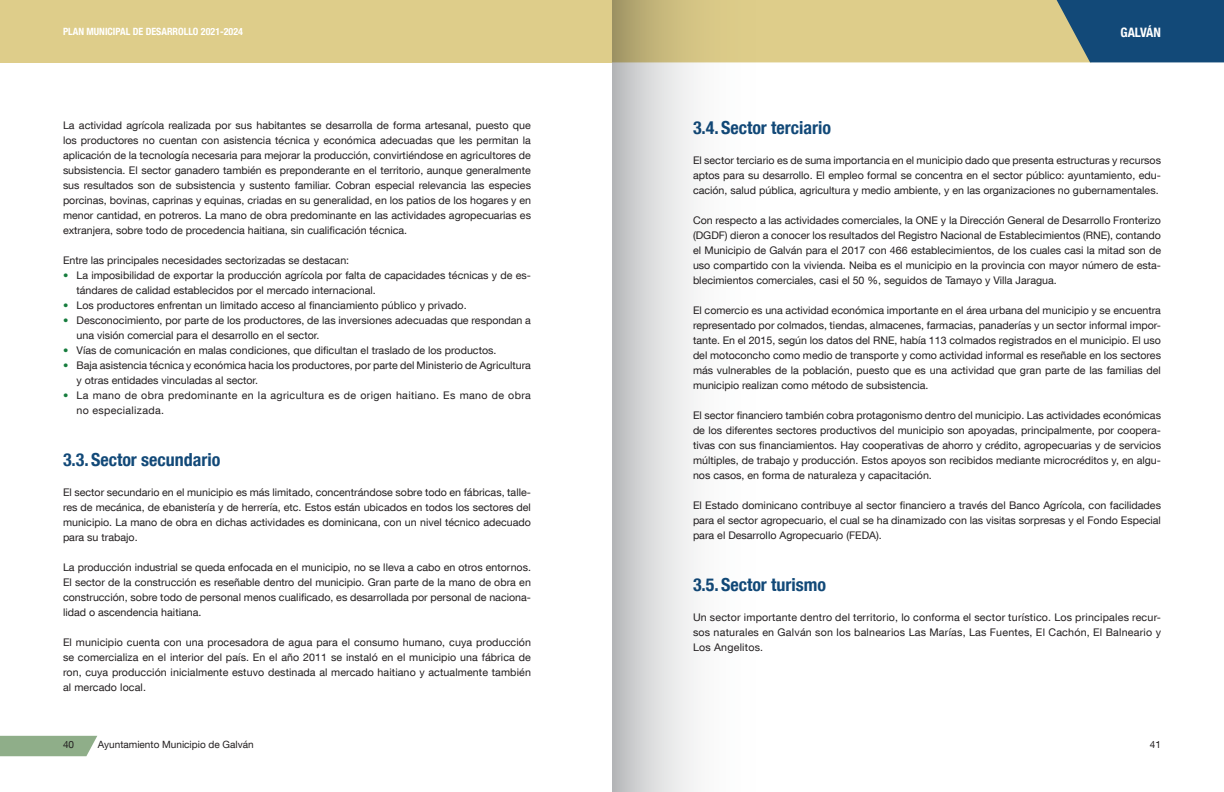
<style>
.page{position:relative;width:1224px;height:792px;background:#fff}
.page>*{position:absolute;margin:0;border:0;box-sizing:border-box;transform-origin:0 0}
.t1{font:700 condensed 18px "Helvetica Neue LT Com";color:#124978}
.t2{font:700 condensed 13px "Helvetica Neue LT Com";color:#fff}
.t3{font:10.5px/15px "Helvetica Neue LT Com";color:#231f20;text-align:justify}
.t4{font:10.5px/15px "Helvetica Neue LT Com";letter-spacing:.03em;color:#231f20}
.t5{font:700 condensed 10px "Helvetica Neue LT Com";color:#fff}
.t6{font:10px "Helvetica Neue LT Com";color:#231f20}
.s1{color:#167c3d}
</style>
<div class="page">
<div style="left:0;top:736px;width:97px;height:20px;background:#8fae89"></div>
<svg style="left:793px;top:0;width:431px;height:62px"></svg>
<div style="left:0;top:0;width:612px;height:62px;background:#decd8a"></div>
<svg style="left:612px;top:0;width:181px;height:792px"></svg>
<p class="t5" style="left:63px;top:26px;width:182px">PLAN MUNICIPAL DE DESARROLLO 2021-2024</p>
<p class="t3" style="left:63px;top:118px;width:470px">La actividad agrícola realizada por sus habitantes se desarrolla de forma artesanal, puesto que los productores no cuentan con asistencia técnica y económica adecuadas que les permitan la aplicación de la tecnología necesaria para mejorar la producción, convirtiéndose en agricultores de subsistencia. El sector ganadero también es preponderante en el territorio, aunque generalmente sus resultados son de subsistencia y sustento familiar. Cobran especial relevancia las especies porcinas, bovinas, caprinas y equinas, criadas en su generalidad, en los patios de los hogares y en menor cantidad, en potreros. La mano de obra predominante en las actividades agropecuarias es extranjera, sobre todo de procedencia haitiana, sin cualificación técnica.</p>
<p class="t3" style="left:63px;top:253px;width:288px">Entre las principales necesidades sectorizadas se destacan:</p>
<p class="t3" style="left:76px;top:268px;width:456px;text-indent:-14px"><span class="s1">•</span> La imposibilidad de exportar la producción agrícola por falta de capacidades técnicas y de es&shy;tándares de calidad establecidos por el mercado internacional.</p>
<p class="t3" style="left:63px;top:298px;width:405px"><span class="s1">•</span> Los productores enfrentan un limitado acceso al financiamiento público y privado.</p>
<p class="t3" style="left:76px;top:313px;width:456px;text-indent:-13px"><span class="s1">•</span> Desconocimiento, por parte de los productores, de las inversiones adecuadas que respondan a una visión comercial para el desarrollo en el sector.</p>
<p class="t3" style="left:63px;top:343px;width:435px"><span class="s1">•</span> Vías de comunicación en malas condiciones, que dificultan el traslado de los productos.</p>
<p class="t3" style="left:76px;top:358px;width:456px;text-indent:-13px"><span class="s1">•</span> Baja asistencia técnica y económica hacia los productores, por parte del Ministerio de Agricultura y otras entidades vinculadas al sector.</p>
<p class="t4" style="left:76px;top:388px;width:456px;text-indent:-13px"><span class="s1">•</span> La mano de obra predominante en la agricultura es de origen haitiano. Es mano de obra no especializada.</p>
<h1 class="t1" style="left:63px;top:449px;width:159px">3.3.Sector secundario</h1>
<p class="t3" style="left:63px;top:485px;width:470px">El sector secundario en el municipio es más limitado, concentrándose sobre todo en fábricas, talle&shy;res de mecánica, de ebanistería y de herrería, etc. Estos están ubicados en todos los sectores del municipio. La mano de obra en dichas actividades es dominicana, con un nivel técnico adecuado para su trabajo.</p>
<p class="t3" style="left:63px;top:560px;width:470px">La producción industrial se queda enfocada en el municipio, no se lleva a cabo en otros entornos.<br>El sector de la construcción es reseñable dentro del municipio. Gran parte de la mano de obra en construcción, sobre todo de personal menos cualificado, es desarrollada por personal de naciona&shy;lidad o ascendencia haitiana.</p>
<p class="t3" style="left:63px;top:635px;width:470px">El municipio cuenta con una procesadora de agua para el consumo humano, cuya producción se comercializa en el interior del país. En el año 2011 se instaló en el municipio una fábrica de ron, cuya producción inicialmente estuvo destinada al mercado haitiano y actualmente también al mercado local.</p>
<p class="t2" style="left:1121px;top:25px;width:42px">GALVÁN</p>
<h1 class="t1" style="left:693px;top:117px;width:140px">3.4.Sector terciario</h1>
<p class="t3" style="left:693px;top:153px;width:470px">El sector terciario es de suma importancia en el municipio dado que presenta estructuras y recursos aptos para su desarrollo. El empleo formal se concentra en el sector público: ayuntamiento, edu&shy;cación, salud pública, agricultura y medio ambiente, y en las organizaciones no gubernamentales.</p>
<p class="t3" style="left:693px;top:213px;width:470px">Con respecto a las actividades comerciales, la ONE y la Dirección General de Desarrollo Fronterizo (DGDF) dieron a conocer los resultados del Registro Nacional de Establecimientos (RNE), contando el Municipio de Galván para el 2017 con 466 establecimientos, de los cuales casi la mitad son de uso compartido con la vivienda. Neiba es el municipio en la provincia con mayor número de esta&shy;blecimientos comerciales, casi el 50 %, seguidos de Tamayo y Villa Jaragua.</p>
<p class="t3" style="left:693px;top:303px;width:470px">El comercio es una actividad económica importante en el área urbana del municipio y se encuentra representado por colmados, tiendas, almacenes, farmacias, panaderías y un sector informal impor&shy;tante. En el 2015, según los datos del RNE, había 113 colmados registrados en el municipio. El uso del motoconcho como medio de transporte y como actividad informal es reseñable en los sectores más vulnerables de la población, puesto que es una actividad que gran parte de las familias del municipio realizan como método de subsistencia.</p>
<p class="t3" style="left:693px;top:408px;width:470px">El sector financiero también cobra protagonismo dentro del municipio. Las actividades económicas de los diferentes sectores productivos del municipio son apoyadas, principalmente, por coopera&shy;tivas con sus financiamientos. Hay cooperativas de ahorro y crédito, agropecuarias y de servicios múltiples, de trabajo y producción. Estos apoyos son recibidos mediante microcréditos y, en algu&shy;nos casos, en forma de naturaleza y capacitación.</p>
<p class="t3" style="left:693px;top:498px;width:470px">El Estado dominicano contribuye al sector financiero a través del Banco Agrícola, con facilidades para el sector agropecuario, el cual se ha dinamizado con las visitas sorpresas y el Fondo Especial para el Desarrollo Agropecuario (FEDA).</p>
<h1 class="t1" style="left:693px;top:574px;width:135px">3.5.Sector turismo</h1>
<p class="t3" style="left:693px;top:610px;width:470px">Un sector importante dentro del territorio, lo conforma el sector turístico. Los principales recur&shy;sos naturales en Galván son los balnearios Las Marías, Las Fuentes, El Cachón, El Balneario y Los Angelitos.</p>
<p class="t6" style="left:98px;top:738px;width:157px">Ayuntamiento Municipio de Galván</p>
<p class="t6" style="left:63px;top:738px;width:13px">40</p>
<p class="t6" style="left:1150px;top:738px;width:13px">41</p>
</div>
